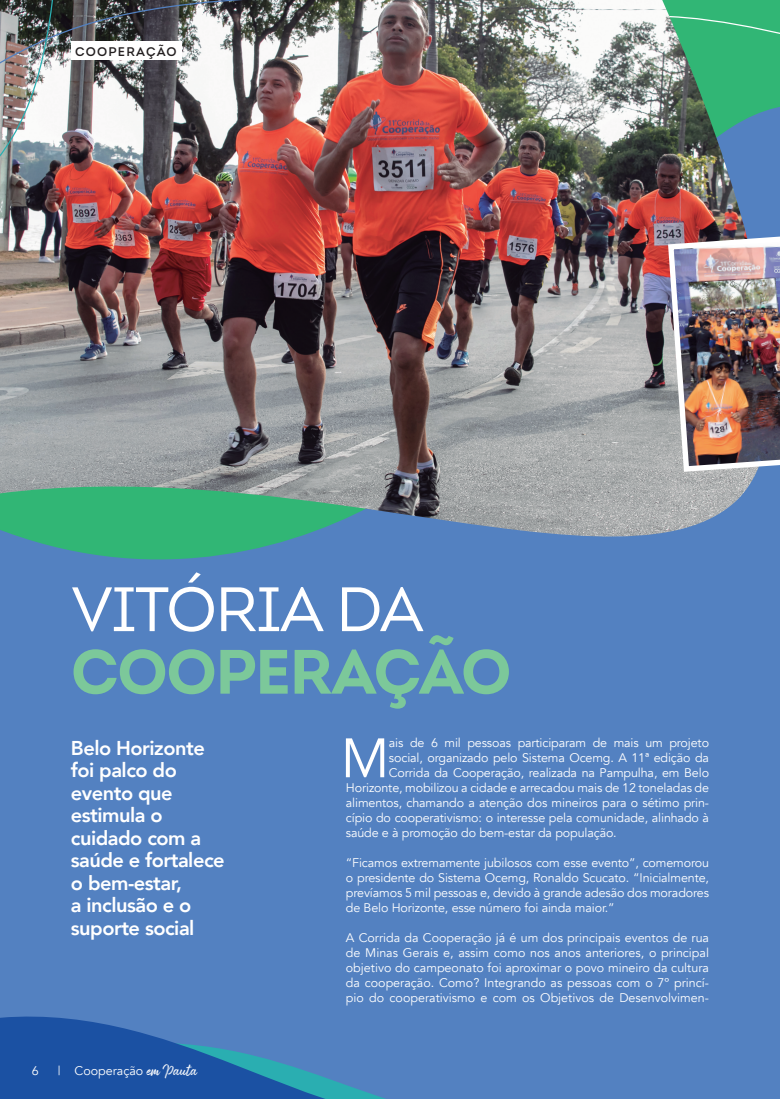
<style>
.page{position:relative;width:780px;height:1099px;background:#fff}
.page>*{position:absolute;margin:0;border:0;box-sizing:border-box;transform-origin:0 0}
.t1{font:62.5px "Intro Bold Alt";letter-spacing:-.025em;color:#7cc89a}
.t2{font:62.5px "Intro Regular Alt";letter-spacing:-.025em;color:#fff}
.t3{font:54.88px "Avenir";color:#fff}
.t4{font:800 20px/22.5px "Avenir";letter-spacing:-.025em;color:#fff}
.t5{font:12.5px/15px "Avenir";letter-spacing:-.01em;color:#fff;text-align:justify}
.t6{font:600 12.5px "Intro";letter-spacing:.1em;color:#231f20}
.s1{font-family:"Arsilon";font-size:13.75px}
</style>
<div class="page">
<div style="left:0;top:0;width:780px;height:1098px;background:#5381c1"></div>
<svg style="left:24px;top:538px;width:270px;height:22px;fill:#31b675"></svg>
<img style="left:0;top:230px;width:756px;height:308px">
<img style="left:665px;top:230px;width:115px;height:244px">
<svg style="left:0;top:1016px;width:383px;height:82px;fill:#1b51a3"></svg>
<img style="left:297px;top:0;width:483px;height:230px">
<img style="left:0;top:0;width:297px;height:247px">
<div style="left:71px;top:41px;width:110px;height:18px;background:#fff"></div>
<p class="t6" style="left:75px;top:44px;width:103px">COOPERAÇÃO</p>
<h1 class="t2" style="left:71px;top:571px;width:354px">VITÓRIA DA</h1>
<h1 class="t1" style="left:71px;top:632px;width:442px">COOPERAÇÃO</h1>
<h2 class="t3" style="left:340px;top:725px;width:50px">M</h2>
<p class="t5" style="left:389px;top:735px;width:321px">ais de 6 mil pessoas participaram de mais um projeto</p>
<h3 class="t4" style="left:71px;top:736px;width:155px">Belo Horizonte foi palco do evento que estimula o cuidado com a saúde e fortalece o bem-estar,<br>a inclusão e o suporte social</h3>
<p class="t5" style="left:389px;top:750px;width:321px">social, organizado pelo Sistema Ocemg. A 11ª edição da</p>
<p class="t5" style="left:389px;top:765px;width:321px">Corrida da Cooperação, realizada na Pampulha, em Belo</p>
<p class="t5" style="left:346px;top:780px;width:364px">Horizonte, mobilizou a cidade e arrecadou mais de 12 toneladas de</p>
<p class="t5" style="left:346px;top:795px;width:364px">alimentos, chamando a atenção dos mineiros para o sétimo prin-</p>
<p class="t5" style="left:346px;top:810px;width:364px">cípio do cooperativismo: o interesse pela comunidade, alinhado à</p>
<p class="t5" style="left:346px;top:825px;width:272px">saúde e à promoção do bem-estar da população.</p>
<p class="t5" style="left:346px;top:855px;width:364px">“Ficamos extremamente jubilosos com esse evento”, comemorou o presidente do Sistema Ocemg, Ronaldo Scucato. “Inicialmente, prevíamos 5 mil pessoas e, devido à grande adesão dos moradores de Belo Horizonte, esse número foi ainda maior.”</p>
<p class="t5" style="left:346px;top:930px;width:365px">A Corrida da Cooperação já é um dos principais eventos de rua de Minas Gerais e, assim como nos anos anteriores, o principal objetivo do campeonato foi aproximar o povo mineiro da cultura da cooperação. Como? Integrando as pessoas com o 7º princí&shy;pio do cooperativismo e com os Objetivos de Desenvolvimen-</p>
<p class="t5" style="left:32px;top:1063px;width:8px">6</p>
<p class="t5" style="left:58px;top:1063px;width:141px">| Cooperação <span class="s1">em Pauta</span></p>
</div>
